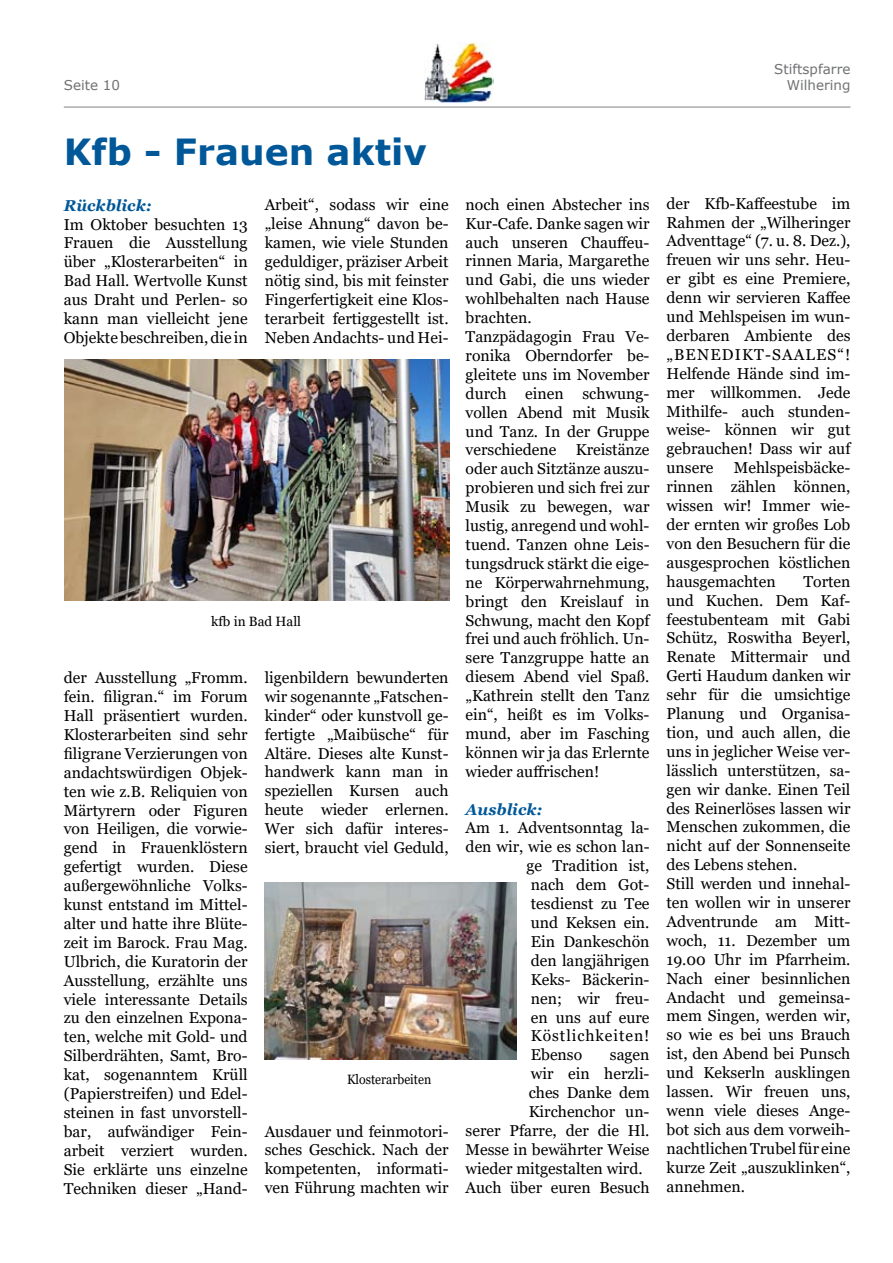
<style>
.page{position:relative;width:893px;height:1263px;background:#fff}
.page>*{position:absolute;margin:0;border:0;box-sizing:border-box;transform-origin:0 0}
.t1{font:700 36px "Verdana";color:#005899}
.t2{font:15.75px/18.9px "Georgia";color:#000;text-align:justify}
.t3{font:italic 700 15.75px "Georgia";color:#005899}
.t4{font:15.75px "Georgia";letter-spacing:.06em;color:#000}
.t5{font:13.5px/16.2px "Verdana";color:#707173;text-align:right}
.t6{font:13.5px "Georgia";color:#000;scale:.91 1}
.t7{font:13.5px "Georgia";color:#000}
</style>
<div class="page">
<hr style="left:64px;top:107px;width:786px;height:1px;background:#000">
<img style="left:425px;top:43px;width:69px;height:60px">
<img style="left:65px;top:359px;width:385px;height:242px">
<img style="left:265px;top:882px;width:251px;height:177px">
<p class="t5" style="left:64px;top:77px;width:58px">Seite 10</p>
<p class="t5" style="left:774px;top:61px;width:78px">Stiftspfarre<br>Wilhering</p>
<h1 class="t1" style="left:64px;top:127px;width:365px">Kfb - Frauen aktiv</h1>
<p class="t3" style="left:64px;top:195px;width:89px">Rückblick:</p>
<p class="t2" style="left:64px;top:215px;width:185px">Im Oktober besuchten 13<br>Frauen die Ausstellung über „Klosterarbeiten“ in Bad Hall. Wertvolle Kunst aus Draht und Perlen- so kann man vielleicht jene Objekte beschreiben, die in</p>
<p class="t2" style="left:265px;top:196px;width:185px">Arbeit“, sodass wir eine „leise Ahnung“ davon be&shy;kamen, wie viele Stunden geduldiger, präziser Arbeit nötig sind, bis mit feinster Fingerfertigkeit eine Klos&shy;terarbeit fertiggestellt ist.<br>Neben Andachts- und Hei-</p>
<p class="t7" style="left:211px;top:613px;width:91px">kfb in Bad Hall</p>
<p class="t2" style="left:64px;top:669px;width:185px">der Ausstellung „Fromm. fein. filigran.“ im Forum Hall präsentiert wurden.<br>Klosterarbeiten sind sehr filigrane Verzierungen von andachtswürdigen Objek&shy;ten wie z.B. Reliquien von Märtyrern oder Figuren von Heiligen, die vorwie&shy;gend in Frauenklöstern gefertigt wurden. Diese außergewöhnliche Volks&shy;kunst entstand im Mittel&shy;alter und hatte ihre Blüte&shy;zeit im Barock. Frau Mag.<br>Ulbrich, die Kuratorin der Ausstellung, erzählte uns viele interessante Details zu den einzelnen Expona&shy;ten, welche mit Gold- und Silberdrähten, Samt, Bro&shy;kat, sogenanntem Krüll (Papierstreifen) und Edel&shy;steinen in fast unvorstell&shy;bar, aufwändiger Fein&shy;arbeit verziert wurden.<br>Sie erklärte uns einzelne Techniken dieser „Hand-</p>
<p class="t2" style="left:265px;top:668px;width:185px">ligenbildern bewunderten wir sogenannte „Fatschen&shy;kinder“ oder kunstvoll ge&shy;fertigte „Maibüsche“ für Altäre. Dieses alte Kunst&shy;handwerk kann man in speziellen Kursen auch heute wieder erlernen.<br>Wer sich dafür interes&shy;siert, braucht viel Geduld,</p>
<p class="t6" style="left:347px;top:1071px;width:94px">Klosterarbeiten</p>
<p class="t2" style="left:265px;top:1122px;width:185px">Ausdauer und feinmotori&shy;sches Geschick. Nach der kompetenten, informati&shy;ven Führung machten wir</p>
<p class="t2" style="left:466px;top:195px;width:185px;text-align:left">noch einen Abstecher ins<br>Kur-Cafe. Danke sagen wir auch unseren Chauffeu&shy;rinnen Maria, Margarethe und Gabi, die uns wieder wohlbehalten nach Hause brachten.<br>Tanzpädagogin Frau Ve&shy;ronika Oberndorfer be&shy;gleitete uns im November durch einen schwung&shy;vollen Abend mit Musik und Tanz. In der Gruppe verschiedene Kreistänze oder auch Sitztänze auszu&shy;probieren und sich frei zur<br>Musik zu bewegen, war lustig, anregend und wohl&shy;tuend. Tanzen ohne Leis&shy;tungsdruck stärkt die eige&shy;ne Körperwahrnehmung, bringt den Kreislauf in<br>Schwung, macht den Kopf frei und auch fröhlich. Un&shy;sere Tanzgruppe hatte an diesem Abend viel Spaß. „Kathrein stellt den Tanz ein“, heißt es im Volks&shy;mund, aber im Fasching können wir ja das Erlernte wieder auffrischen!</p>
<p class="t3" style="left:466px;top:799px;width:78px">Ausblick:</p>
<p class="t2" style="left:466px;top:819px;width:185px">Am 1. Adventsonntag la-</p>
<p class="t2" style="left:466px;top:838px;width:185px">den wir, wie es schon lan-</p>
<p class="t2" style="left:526px;top:857px;width:125px">ge Tradition ist,</p>
<p class="t2" style="left:531px;top:876px;width:120px">nach dem Got-</p>
<p class="t2" style="left:531px;top:894px;width:120px">tesdienst zu Tee</p>
<p class="t2" style="left:531px;top:913px;width:120px">und Keksen ein.</p>
<p class="t2" style="left:531px;top:932px;width:120px">Ein Dankeschön</p>
<p class="t2" style="left:531px;top:951px;width:120px">den langjährigen</p>
<p class="t2" style="left:531px;top:970px;width:120px">Keks- Bäckerin-</p>
<p class="t2" style="left:531px;top:989px;width:120px">nen; wir freu-</p>
<p class="t2" style="left:531px;top:1008px;width:120px">en uns auf eure</p>
<p class="t4" style="left:531px;top:1026px;width:120px">Köstlichkeiten!</p>
<p class="t2" style="left:531px;top:1046px;width:53px">Ebenso</p>
<p class="t2" style="left:610px;top:1046px;width:41px">sagen</p>
<p class="t2" style="left:531px;top:1065px;width:120px">wir ein herzli-</p>
<p class="t2" style="left:529px;top:1083px;width:122px">ches Danke dem</p>
<p class="t2" style="left:529px;top:1102px;width:122px">Kirchenchor un-</p>
<p class="t2" style="left:466px;top:1121px;width:185px">serer Pfarre, der die Hl.</p>
<p class="t2" style="left:466px;top:1140px;width:185px">Messe in bewährter Weise</p>
<p class="t2" style="left:466px;top:1159px;width:179px">wieder mitgestalten wird.</p>
<p class="t2" style="left:466px;top:1178px;width:185px">Auch über euren Besuch</p>
<p class="t2" style="left:667px;top:194px;width:185px">der Kfb-Kaffeestube im Rahmen der „Wilheringer Adventtage“ (7. u. 8. Dez.), freuen wir uns sehr. Heu&shy;er gibt es eine Premiere, denn wir servieren Kaffee und Mehlspeisen im wun&shy;derbaren Ambiente des „BENEDIKT-SAALES“!<br>Helfende Hände sind im&shy;mer willkommen. Jede Mithilfe- auch stunden&shy;weise- können wir gut gebrauchen! Dass wir auf unsere</p>
<p class="t2" style="left:667px;top:459px;width:185px;text-indent:67px">Mehlspeisbäcke&shy;rinnen zählen können, wissen wir! Immer wie&shy;der ernten wir großes Lob von den Besuchern für die ausgesprochen köstlichen hausgemachten</p>
<p class="t2" style="left:667px;top:572px;width:185px;text-align:left;text-indent:137px">Torten und Kuchen. Dem Kaf&shy;feestubenteam mit Gabi<br>Schütz, Roswitha Beyerl,<br>Renate Mittermair und<br>Gerti Haudum danken wir sehr für die umsichtige<br>Planung und Organisa&shy;tion, und auch allen, die uns in jeglicher Weise ver&shy;lässlich unterstützen, sa&shy;gen wir danke. Einen Teil des Reinerlöses lassen wir<br>Menschen zukommen, die nicht auf der Sonnenseite des Lebens stehen.<br>Still werden und innehal&shy;ten wollen wir in unserer<br>Adventrunde am Mitt&shy;woch, 11. Dezember um<br>19.00 Uhr im Pfarrheim.<br>Nach einer besinnlichen<br>Andacht und gemeinsa&shy;mem Singen, werden wir, so wie es bei uns Brauch ist, den Abend bei Punsch und Kekserln ausklingen lassen. Wir freuen uns, wenn viele dieses Ange&shy;bot sich aus dem vorweih&shy;nachtlichen Trubel für eine kurze Zeit „auszuklinken“, annehmen.</p>
</div>
